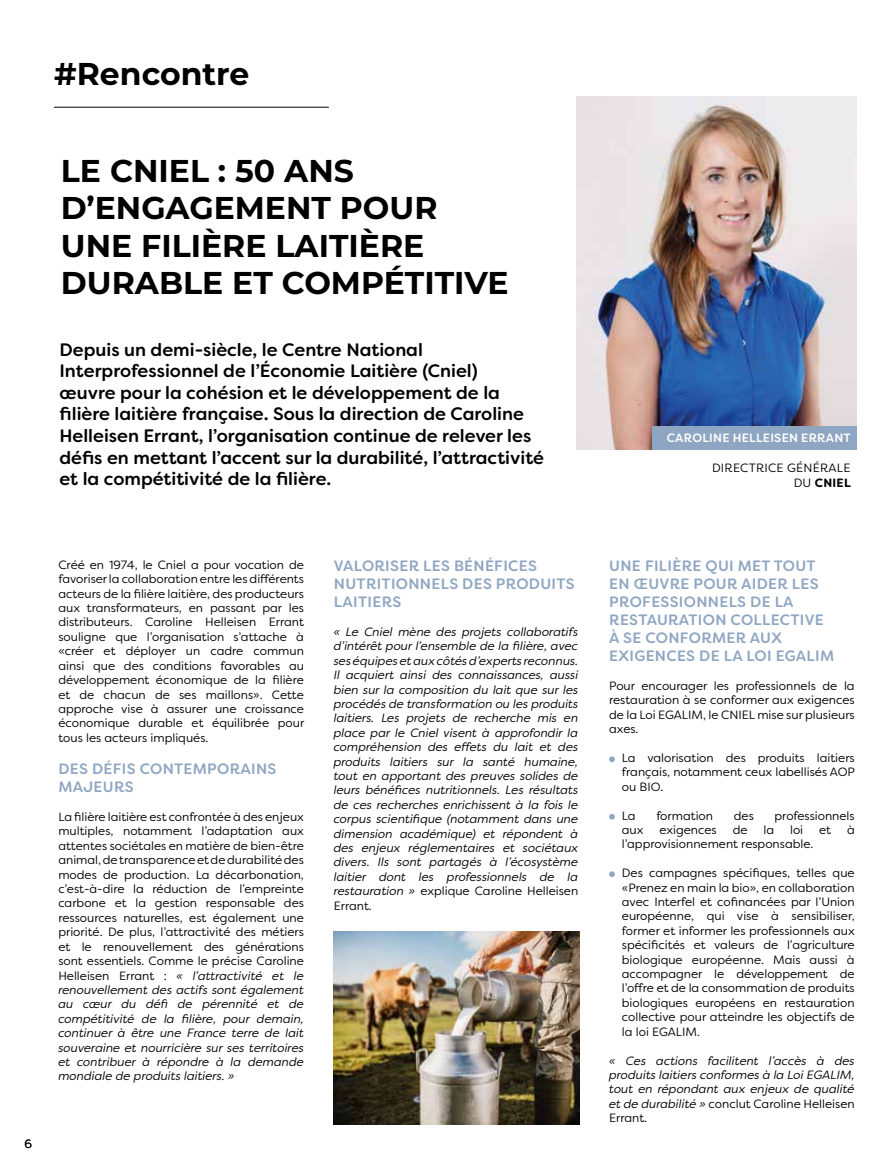
<style>
.page{position:relative;width:893px;height:1170px;background:#fff}
.page>*{position:absolute;margin:0;border:0;box-sizing:border-box;transform-origin:0 0}
.t1{font:700 31.5px/37.5px "Montserrat";color:#000}
.t2{font:500 18px/21.6px "Filson Soft";color:#000}
.t3{font:500 15px/18px "Filson Soft";letter-spacing:.02em;color:#8fa6c2}
.t4{font:12px/14.4px "Filson Soft";color:#000;text-align:justify}
.t5{font:italic 12px/14.4px "Filson Soft";color:#000;text-align:justify}
.t6{font:12px/15px "Filson Soft";letter-spacing:.02em;color:#000;text-align:right}
.t7{font:500 12px "Filson Soft";letter-spacing:.02em;color:#fff}
.s1{font-style:italic}
.s2{font-style:normal}
.s3{font-weight:700}
</style>
<div class="page">
<hr style="left:54px;top:107px;width:275px;height:1px;background:#000">
<img style="left:576px;top:97px;width:280px;height:352px">
<div style="left:652px;top:426px;width:204px;height:24px;background:#8fa6c2"></div>
<img style="left:334px;top:931px;width:245px;height:193px">
<svg style="left:609px;top:756px;width:6px;height:6px"></svg>
<svg style="left:609px;top:814px;width:6px;height:5px"></svg>
<svg style="left:609px;top:871px;width:6px;height:6px"></svg>
<h1 class="t1" style="left:54px;top:53px;width:197px">#Rencontre</h1>
<h1 class="t1" style="left:61px;top:150px;width:449px">LE CNIEL : 50 ANS<br>D’ENGAGEMENT POUR<br>UNE FILIÈRE LAITIÈRE<br>DURABLE ET COMPÉTITIVE</h1>
<p class="t2" style="left:60px;top:338px;width:486px">Depuis un demi-siècle, le Centre National Interprofessionnel de l’Économie Laitière (Cniel)<br>œuvre pour la cohésion et le développement de la filière laitière française. Sous la direction de Caroline Helleisen Errant, l’organisation continue de relever les défis en mettant l’accent sur la durabilité, l’attractivité et la compétitivité de la filière.</p>
<p class="t4" style="left:24px;top:1136px;width:9px">6</p>
<p class="t4" style="left:58px;top:557px;width:247px">Créé en 1974, le Cniel a pour vocation de favoriser la collaboration entre les différents acteurs de la filière laitière, des producteurs aux transformateurs, en passant par les distributeurs. Caroline Helleisen Errant souligne que l’organisation s’attache à «créer et déployer un cadre commun ainsi que des conditions favorables au développement économique de la filière et de chacun de ses maillons». Cette approche vise à assurer une croissance économique durable et équilibrée pour tous les acteurs impliqués.</p>
<p class="t3" style="left:59px;top:759px;width:219px">DES DÉFIS CONTEMPORAINS<br>MAJEURS</p>
<p class="t4" style="left:58px;top:809px;width:247px">La filière laitière est confrontée à des enjeux multiples, notamment l’adaptation aux attentes sociétales en matière de bien-être animal, de transparence et de durabilité des modes de production. La décarbonation, c’est-à-dire la réduction de l’empreinte carbone et la gestion responsable des ressources naturelles, est également une priorité. De plus, l’attractivité des métiers et le renouvellement des générations sont essentiels. Comme le précise Caroline Helleisen Errant : <span class="s1">« l’attractivité et le renouvellement des actifs sont également au cœur du défi de pérennité et de compétitivité de la filière, pour demain, continuer à être une France terre de lait souveraine et nourricière sur ses territoires et contribuer à répondre à la demande mondiale de produits laitiers. »</span></p>
<p class="t3" style="left:334px;top:556px;width:242px">VALORISER LES BÉNÉFICES<br>NUTRITIONNELS DES PRODUITS<br>LAITIERS</p>
<p class="t5" style="left:334px;top:624px;width:246px">« Le Cniel mène des projets collaboratifs d’intérêt pour l’ensemble de la filière, avec ses équipes et aux côtés d’experts reconnus.<br>Il acquiert ainsi des connaissances, aussi bien sur la composition du lait que sur les procédés de transformation ou les produits laitiers. Les projets de recherche mis en place par le Cniel visent à approfondir la compréhension des effets du lait et des produits laitiers sur la santé humaine, tout en apportant des preuves solides de leurs bénéfices nutritionnels. Les résultats de ces recherches enrichissent à la fois le corpus scientifique (notamment dans une dimension académique) et répondent à des enjeux réglementaires et sociétaux divers. Ils sont partagés à l’écosystème laitier dont les professionnels de la restauration » <span class="s2">explique Caroline Helleisen Errant.</span></p>
<p class="t7" style="left:667px;top:430px;width:186px">CAROLINE HELLEISEN ERRANT</p>
<p class="t6" style="left:712px;top:460px;width:140px">DIRECTRICE GÉNÉRALE<br>DU <span class="s3">CNIEL</span></p>
<p class="t3" style="left:609px;top:556px;width:226px">UNE FILIÈRE QUI MET TOUT<br>EN ŒUVRE POUR AIDER LES<br>PROFESSIONNELS DE LA<br>RESTAURATION COLLECTIVE<br>À SE CONFORMER AUX<br>EXIGENCES DE LA LOI EGALIM</p>
<p class="t4" style="left:609px;top:678px;width:247px">Pour encourager les professionnels de la restauration à se conformer aux exigences de la Loi EGALIM, le CNIEL mise sur plusieurs axes.</p>
<p class="t4" style="left:622px;top:750px;width:235px">La valorisation des produits laitiers français, notamment ceux labellisés AOP ou BIO.</p>
<p class="t4" style="left:622px;top:808px;width:15px">La</p>
<p class="t4" style="left:656px;top:808px;width:58px">formation</p>
<p class="t4" style="left:734px;top:808px;width:22px">des</p>
<p class="t4" style="left:774px;top:808px;width:82px">professionnels</p>
<p class="t4" style="left:622px;top:822px;width:23px">aux</p>
<p class="t4" style="left:659px;top:822px;width:59px">exigences</p>
<p class="t4" style="left:733px;top:822px;width:16px">de</p>
<p class="t4" style="left:763px;top:822px;width:12px">la</p>
<p class="t4" style="left:790px;top:822px;width:15px">loi</p>
<p class="t4" style="left:819px;top:822px;width:13px">et</p>
<p class="t4" style="left:847px;top:822px;width:9px">à</p>
<p class="t4" style="left:622px;top:836px;width:193px">l’approvisionnement responsable.</p>
<p class="t4" style="left:622px;top:865px;width:234px">Des campagnes spécifiques, telles que «Prenez en main la bio», en collaboration avec Interfel et cofinancées par l’Union européenne, qui vise à sensibiliser, former et informer les professionnels aux spécificités et valeurs de l’agriculture biologique européenne. Mais aussi à accompagner le développement de l’offre et de la consommation de produits biologiques européens en restauration collective pour atteindre les objectifs de la loi EGALIM.</p>
<p class="t5" style="left:609px;top:1052px;width:247px">« Ces actions facilitent l’accès à des produits laitiers conformes à la Loi EGALIM, tout en répondant aux enjeux de qualité et de durabilité » <span class="s2">conclut Caroline Helleisen Errant.</span></p>
</div>
